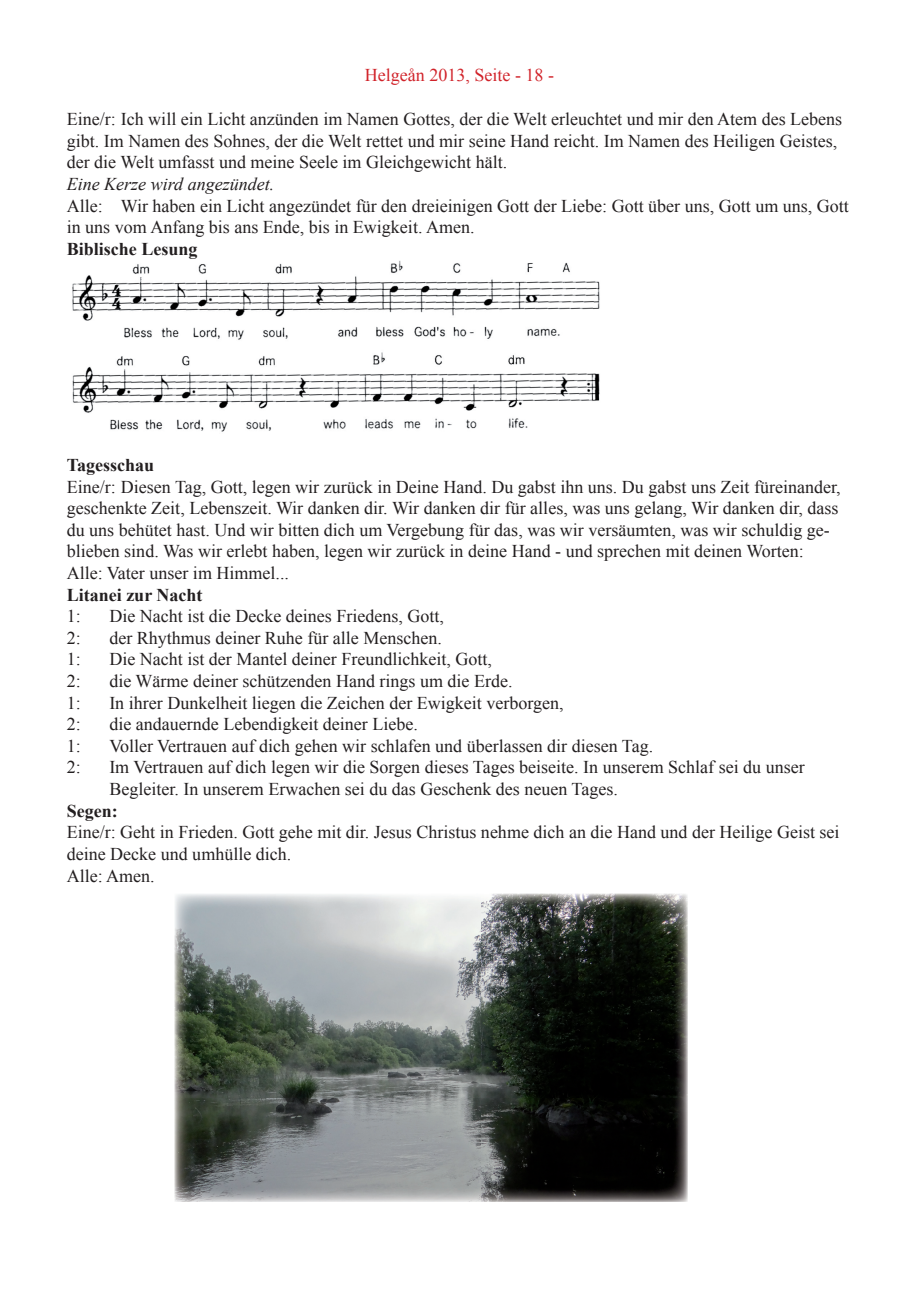
<style>
.page{position:relative;width:919px;height:1289px;background:#fff}
.page>*{position:absolute;margin:0;border:0;box-sizing:border-box;transform-origin:0 0}
.t1{font:18px/21.6px "Times New Roman";color:#231f20}
.t2{font:700 18px "Times New Roman";color:#231f20}
.t3{font:italic 18px "Times New Roman";color:#231f20}
.t4{font:18px "Times New Roman";color:#d1232a}
</style>
<div class="page">
<img style="left:72px;top:261px;width:528px;height:171px">
<img style="left:174px;top:893px;width:513px;height:308px">
<p class="t4" style="left:365px;top:63px;width:190px">Helgeån 2013, Seite - 18 -</p>
<p class="t1" style="left:67px;top:108px;width:777px">Eine/r: Ich will ein Licht anzünden im Namen Gottes, der die Welt erleuchtet und mir den Atem des Lebens gibt. Im Namen des Sohnes, der die Welt rettet und mir seine Hand reicht. Im Namen des Heiligen Geistes, der die Welt umfasst und meine Seele im Gleichgewicht hält.</p>
<p class="t3" style="left:67px;top:171px;width:209px">Eine Kerze wird angezündet.</p>
<p class="t1" style="left:67px;top:194px;width:783px">Alle: Wir haben ein Licht angezündet für den dreieinigen Gott der Liebe: Gott über uns, Gott um uns, Gott in uns vom Anfang bis ans Ende, bis in Ewigkeit. Amen.</p>
<p class="t2" style="left:67px;top:236px;width:132px">Biblische Lesung</p>
<p class="t2" style="left:67px;top:452px;width:89px">Tagesschau</p>
<p class="t1" style="left:67px;top:475px;width:775px">Eine/r: Diesen Tag, Gott, legen wir zurück in Deine Hand. Du gabst ihn uns. Du gabst uns Zeit füreinander, geschenkte Zeit, Lebenszeit. Wir danken dir. Wir danken dir für alles, was uns gelang, Wir danken dir, dass du uns behütet hast. Und wir bitten dich um Vergebung für das, was wir versäumten, was wir schuldig ge&shy;blieben sind. Was wir erlebt haben, legen wir zurück in deine Hand - und sprechen mit deinen Worten:<br>Alle: Vater unser im Himmel...</p>
<p class="t2" style="left:67px;top:582px;width:137px">Litanei zur Nacht</p>
<p class="t1" style="left:67px;top:605px;width:16px">1:</p>
<p class="t1" style="left:109px;top:605px;width:336px">Die Nacht ist die Decke deines Friedens, Gott,</p>
<p class="t1" style="left:67px;top:626px;width:16px">2:</p>
<p class="t1" style="left:109px;top:626px;width:334px">der Rhythmus deiner Ruhe für alle Menschen.</p>
<p class="t1" style="left:67px;top:648px;width:16px">1:</p>
<p class="t1" style="left:109px;top:648px;width:384px">Die Nacht ist der Mantel deiner Freundlichkeit, Gott,</p>
<p class="t1" style="left:67px;top:670px;width:16px">2:</p>
<p class="t1" style="left:109px;top:670px;width:405px">die Wärme deiner schützenden Hand rings um die Erde.</p>
<p class="t1" style="left:67px;top:691px;width:16px">1:</p>
<p class="t1" style="left:109px;top:691px;width:456px">In ihrer Dunkelheit liegen die Zeichen der Ewigkeit verborgen,</p>
<p class="t1" style="left:67px;top:713px;width:16px">2:</p>
<p class="t1" style="left:109px;top:713px;width:310px">die andauernde Lebendigkeit deiner Liebe.</p>
<p class="t1" style="left:67px;top:734px;width:16px">1:</p>
<p class="t1" style="left:109px;top:734px;width:545px">Voller Vertrauen auf dich gehen wir schlafen und überlassen dir diesen Tag.</p>
<p class="t1" style="left:67px;top:756px;width:16px">2:</p>
<p class="t1" style="left:109px;top:756px;width:697px">Im Vertrauen auf dich legen wir die Sorgen dieses Tages beiseite. In unserem Schlaf sei du unser<br>Begleiter. In unserem Erwachen sei du das Geschenk des neuen Tages.</p>
<p class="t2" style="left:67px;top:798px;width:52px">Segen:</p>
<p class="t1" style="left:67px;top:821px;width:774px">Eine/r: Geht in Frieden. Gott gehe mit dir. Jesus Christus nehme dich an die Hand und der Heilige Geist sei deine Decke und umhülle dich.<br>Alle: Amen.</p>
</div>
